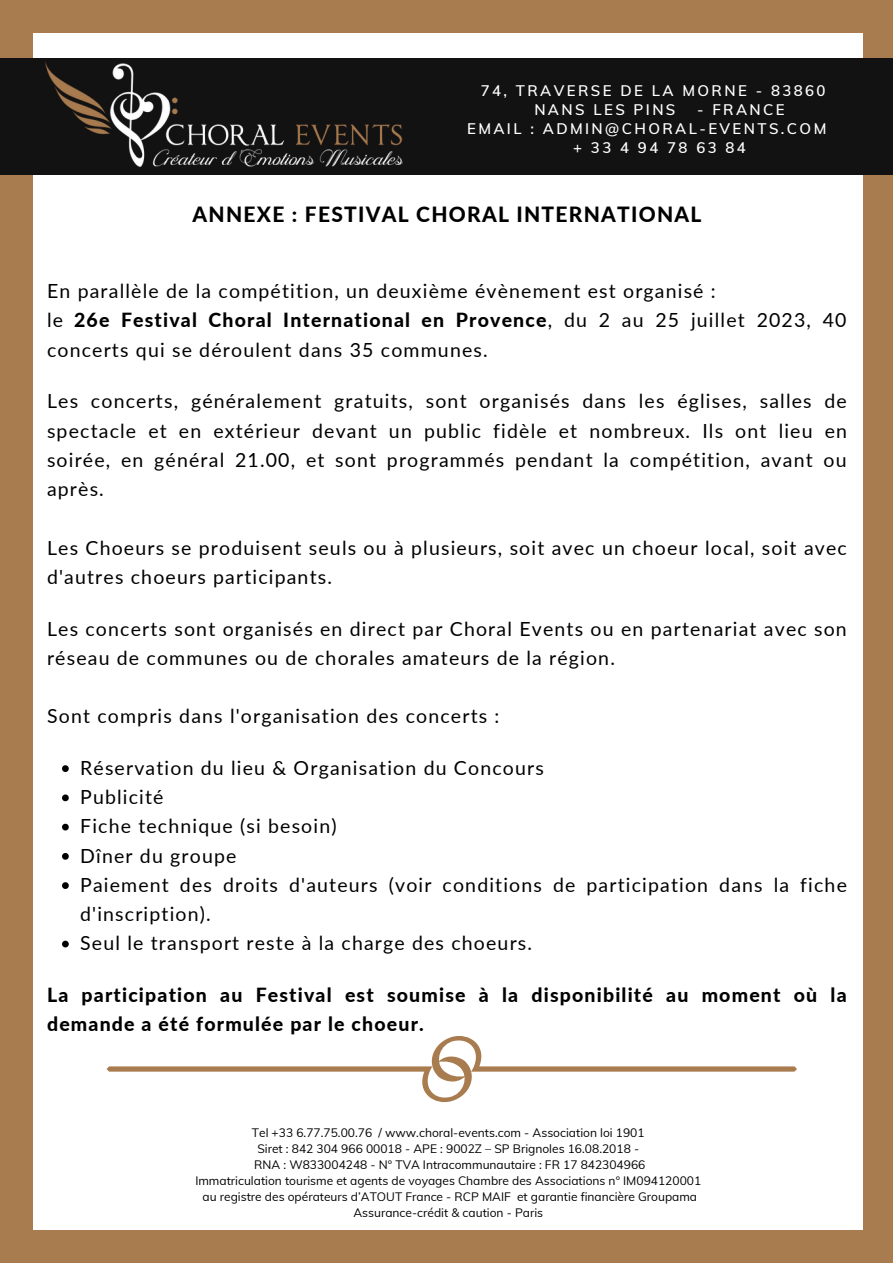
<style>
.page{position:relative;width:893px;height:1264px;background:#fff}
.page>*{position:absolute;margin:0;border:0;box-sizing:border-box;transform-origin:0 0}
.t1{font:800 21px "Lato";letter-spacing:.06em;color:#000}
.t2{font:19.5px/29.2px "Lato";letter-spacing:.06em;color:#000}
.t3{font:800 19.5px/29.2px "Lato";letter-spacing:.06em;color:#000}
.t4{font:600 15px/19px "Muli";letter-spacing:.16em;color:#fff}
.t5{font:600 15px "Muli";letter-spacing:.375em;color:#fff}
.t6{font:12px/16px "Muli";color:#000;text-align:center}
.s1{font-weight:800}
</style>
<div class="page">
<div style="left:0;top:0;width:892px;height:1262px;background:#a97c50"></div>
<div style="left:34px;top:33px;width:828px;height:1196px;background:#fff"></div>
<div style="left:0;top:59px;width:892px;height:115px;background:#121212"></div>
<svg style="left:107px;top:1036px;width:690px;height:67px"></svg>
<img style="left:45px;top:62px;width:358px;height:104px">
<svg style="left:62px;top:765px;width:7px;height:7px"></svg>
<svg style="left:62px;top:794px;width:7px;height:7px"></svg>
<svg style="left:62px;top:823px;width:7px;height:7px"></svg>
<svg style="left:62px;top:853px;width:7px;height:6px"></svg>
<svg style="left:62px;top:882px;width:7px;height:7px"></svg>
<svg style="left:62px;top:940px;width:7px;height:7px"></svg>
<p class="t4" style="left:534px;top:80px;width:293px;text-indent:-54px">74, TRAVERSE DE LA MORNE - 83860<br>NANS LES PINS</p>
<p class="t4" style="left:697px;top:100px;width:89px">- FRANCE</p>
<p class="t4" style="left:467px;top:119px;width:361px">EMAIL : ADMIN@CHORAL-EVENTS.COM</p>
<p class="t5" style="left:573px;top:138px;width:174px">+33494786384</p>
<p class="t1" style="left:192px;top:201px;width:510px">ANNEXE : FESTIVAL CHORAL INTERNATIONAL</p>
<p class="t2" style="left:47px;top:276px;width:801px">En parallèle de la compétition, un deuxième évènement est organisé :<br>le <span class="s1">26e Festival Choral International en Provence</span>, du 2 au 25 juillet 2023, 40 concerts qui se déroulent dans 35 communes.</p>
<p class="t2" style="left:47px;top:386px;width:801px;text-align:justify">Les concerts, généralement gratuits, sont organisés dans les églises, salles de spectacle et en extérieur devant un public fidèle et nombreux. Ils ont lieu en soirée, en général 21.00, et sont programmés pendant la compétition, avant ou après.</p>
<p class="t2" style="left:47px;top:532px;width:801px">Les Choeurs se produisent seuls ou à plusieurs, soit avec un choeur local, soit avec d'autres choeurs participants.</p>
<p class="t2" style="left:47px;top:613px;width:801px">Les concerts sont organisés en direct par Choral Events ou en partenariat avec son réseau de communes ou de chorales amateurs de la région.</p>
<p class="t2" style="left:47px;top:701px;width:454px">Sont compris dans l'organisation des concerts :</p>
<p class="t2" style="left:80px;top:752px;width:768px">Réservation du lieu &amp; Organisation du Concours<br>Publicité<br>Fiche technique (si besoin)<br>Dîner du groupe<br>Paiement des droits d'auteurs (voir conditions de participation dans la fiche d'inscription).<br>Seul le transport reste à la charge des choeurs.</p>
<p class="t3" style="left:47px;top:980px;width:801px">La participation au Festival est soumise à la disponibilité au moment où la demande a été formulée par le choeur.</p>
<p class="t6" style="left:195px;top:1124px;width:507px">Tel +33 6.77.75.00.76 / www.choral-events.com - Association loi 1901<br>Siret : 842 304 966 00018 - APE : 9002Z – SP Brignoles 16.08.2018 -<br>RNA : W833004248 - N° TVA Intracommunautaire : FR 17 842304966<br>Immatriculation tourisme et agents de voyages Chambre des Associations n° IM094120001 au registre des opérateurs d’ATOUT France - RCP MAIF et garantie financière Groupama Assurance-crédit &amp; caution - Paris</p>
</div>
